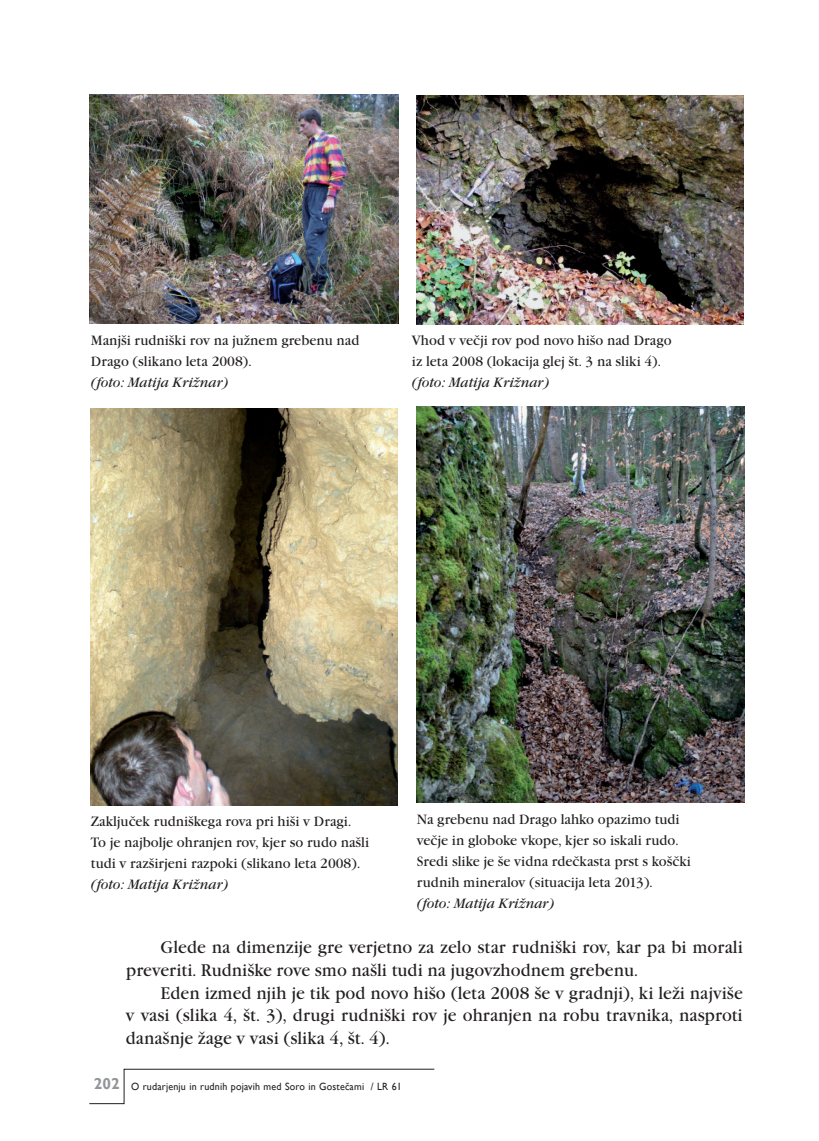
<style>
.page{position:relative;width:819px;height:1141px;background:#fff}
.page>*{position:absolute;margin:0;border:0;box-sizing:border-box;transform-origin:0 0}
.Body__7_first_line{font:17.5px/22.8px "Garamond Itc TEE";color:#231f20;scale:.95 1}
.Slika_pride_cyan{font:14px/21px "Garamond Itc TEE";color:#231f20;scale:.95 1}
.Slika_pride_cyan-2{font:italic 14px "Garamond Itc TEE";color:#231f20;scale:.95 1}
.t1{font:10.5px "Gill Sans";letter-spacing:.02em;color:#231f20;scale:.95 1}
.s1{font-weight:700;font-size:15.75px;color:#939598}
</style>
<div class="page">
<svg style="left:89px;top:1069px;width:345px;height:35px"></svg>
<img style="left:89px;top:94px;width:309px;height:230px">
<img style="left:416px;top:96px;width:328px;height:229px">
<img style="left:91px;top:408px;width:306px;height:397px">
<img style="left:416px;top:407px;width:328px;height:396px">
<p class="Slika_pride_cyan" style="left:91px;top:329px;width:284px">Manjši rudniški rov na južnem grebenu nad<br>Drago (slikano leta 2008).</p>
<p class="Slika_pride_cyan-2" style="left:91px;top:374px;width:146px">(foto: Matija Križnar)</p>
<p class="Slika_pride_cyan" style="left:412px;top:329px;width:275px">Vhod v večji rov pod novo hišo nad Drago</p>
<p class="Slika_pride_cyan" style="left:412px;top:350px;width:263px">iz leta 2008 (lokacija glej št. 3 na sliki 4).</p>
<p class="Slika_pride_cyan-2" style="left:412px;top:374px;width:146px">(foto: Matija Križnar)</p>
<p class="Slika_pride_cyan" style="left:91px;top:811px;width:275px">Zaključek rudniškega rova pri hiši v Dragi.</p>
<p class="Slika_pride_cyan" style="left:91px;top:832px;width:294px">To je najbolje ohranjen rov, kjer so rudo našli tudi v razširjeni razpoki (slikano leta 2008).</p>
<p class="Slika_pride_cyan-2" style="left:91px;top:876px;width:146px">(foto: Matija Križnar)</p>
<p class="Slika_pride_cyan" style="left:417px;top:809px;width:290px">Na grebenu nad Drago lahko opazimo tudi večje in globoke vkope, kjer so iskali rudo.<br>Sredi slike je še vidna rdečkasta prst s koščki rudnih mineralov (situacija leta 2013).</p>
<p class="Slika_pride_cyan-2" style="left:417px;top:895px;width:146px">(foto: Matija Križnar)</p>
<p class="Body__7_first_line" style="left:126px;top:936px;width:651px;text-indent:35px">Glede na dimenzije gre verjetno za zelo star rudniški rov, kar pa bi morali preveriti. Rudniške rove smo našli tudi na jugovzhodnem grebenu.</p>
<p class="Body__7_first_line" style="left:126px;top:982px;width:651px;text-align:justify;text-indent:35px">Eden izmed njih je tik pod novo hišo (leta 2008 še v gradnji), ki leži najviše v vasi (slika 4, št. 3), drugi rudniški rov je ohranjen na robu travnika, nasproti današnje žage v vasi (slika 4, št. 4).</p>
<p class="t1" style="left:94px;top:1080px;width:326px"><span class="s1">202</span> O rudarjenju in rudnih pojavih med Soro in Gostečami / LR 61</p>
</div>
